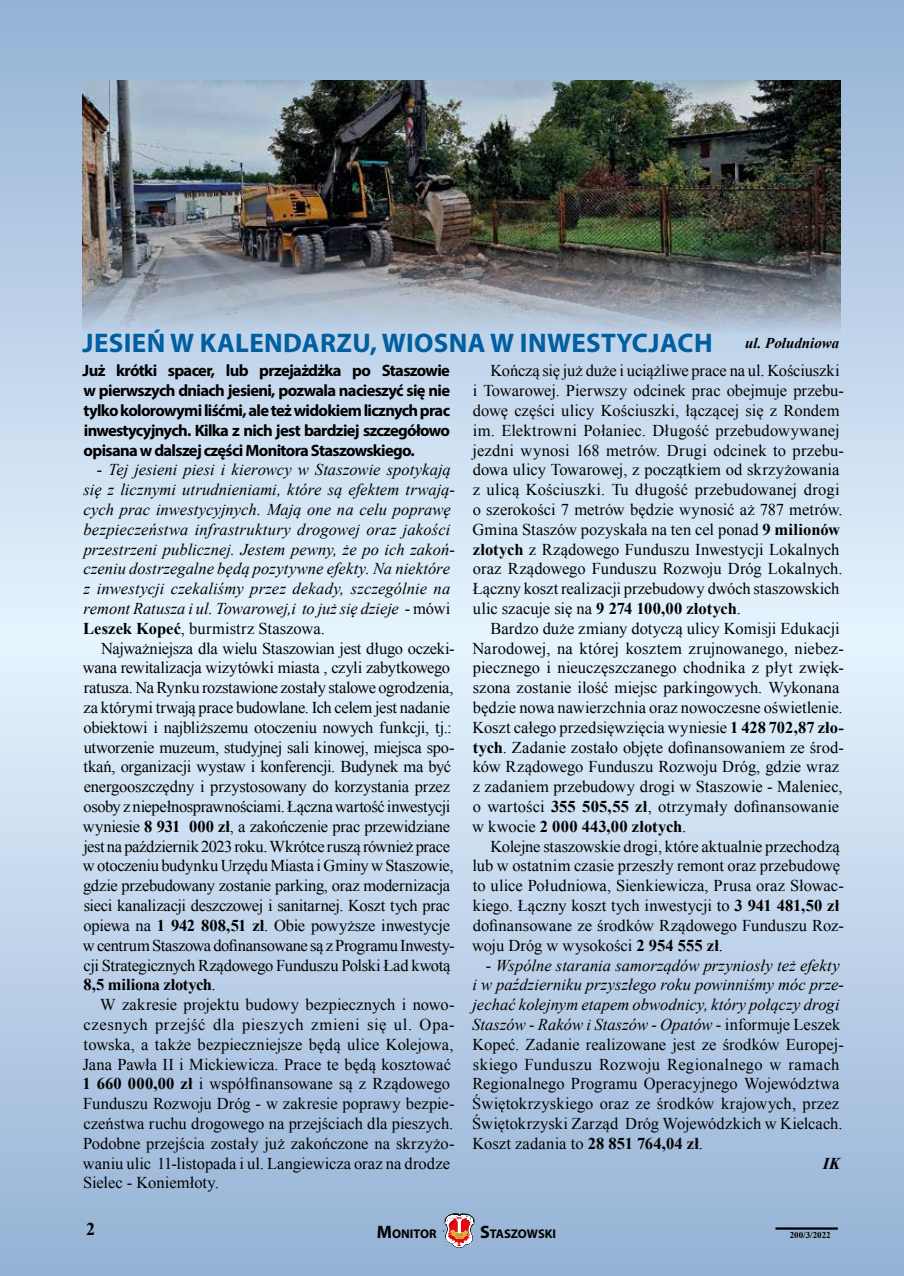
<style>
.page{position:relative;width:904px;height:1276px;background:#fff}
.page>*{position:absolute;margin:0;border:0;box-sizing:border-box;transform-origin:0 0}
.t1{font:700 27px "Myriad Pro";letter-spacing:.015em;color:#005ea1}
.t2{font:700 18px "Times New Roman";color:#000}
.t3{font:16.5px/19.8px "Times New Roman";letter-spacing:-.005em;color:#000}
.t4{font:italic 16.5px/19.8px "Times New Roman";letter-spacing:.005em;color:#000}
.t5{font:700 16.5px/19.8px "Myriad Pro";letter-spacing:-.04em;color:#000;text-align:justify}
.t6{font:16.5px "Times New Roman";letter-spacing:.02em;color:#000}
.t7{font:italic 700 16.5px "Times New Roman";color:#000}
.t8{font:italic 700 15px "Times New Roman";color:#000}
.t9{font:700 12.6px "Myriad Pro";color:#000}
.t10{font:700 9px "Times New Roman";color:#000}
.s1{font-style:normal}
.s2{font-weight:700;font-style:normal}
.s3{font-weight:700}
.s4{font-size:18px}
</style>
<div class="page">
<div style="left:0;top:638px;width:904px;height:638px;background:linear-gradient(to bottom,#e6f4fe,#94b1d5)"></div>
<div style="left:0;top:0;width:904px;height:638px;background:linear-gradient(to bottom,#92aed1,#e6f4fe)"></div>
<img style="left:83px;top:81px;width:757px;height:302px">
<hr style="left:775px;top:1227px;width:62px;height:1px;background:#000">
<hr style="left:775px;top:1228px;width:62px;height:1px;background:#000">
<svg style="left:445px;top:1213px;width:29px;height:34px"></svg>
<h1 class="t1" style="left:83px;top:325px;width:631px">JESIEŃ W KALENDARZU, WIOSNA W INWESTYCJACH</h1>
<p class="t5" style="left:83px;top:360px;width:369px">Już krótki spacer, lub przejażdżka po Staszowie w pierwszych dniach jesieni, pozwala nacieszyć się nie tylko kolorowymi liśćmi, ale też widokiem licznych prac inwestycyjnych. Kilka z nich jest bardziej szczegółowo opisana w dalszej części Monitora Staszowskiego.</p>
<p class="t4" style="left:83px;top:459px;width:373px;text-indent:14px">- Tej jesieni piesi i kierowcy w Staszowie spotykają się z licznymi utrudnieniami, które są efektem trwają&shy;cych prac inwestycyjnych. Mają one na celu poprawę bezpieczeństwa infrastruktury drogowej oraz jakości przestrzeni publicznej. Jestem pewny, że po ich zakoń&shy;czeniu dostrzegalne będą pozytywne efekty. Na niektóre z inwestycji czekaliśmy przez dekady, szczególnie na remont Ratusza i ul. Towarowej,i to już się dzieje <span class="s1">- mówi </span><span class="s2">Leszek Kopeć</span><span class="s1">, burmistrz Staszowa.</span></p>
<p class="t3" style="left:83px;top:638px;width:373px;text-indent:18px">Najważniejsza dla wielu Staszowian jest długo oczeki&shy;wana rewitalizacja wizytówki miasta , czyli zabytkowego ratusza. Na Rynku rozstawione zostały stalowe ogrodzenia, za którymi trwają prace budowlane. Ich celem jest nadanie obiektowi i najbliższemu otoczeniu nowych funkcji, tj.: utworzenie muzeum, studyjnej sali kinowej, miejsca spo&shy;tkań, organizacji wystaw i konferencji. Budynek ma być energooszczędny i przystosowany do korzystania przez osoby z niepełnosprawnościami. Łączna wartość inwestycji wyniesie <span class="s3">8 931 000 zł</span>, a zakończenie prac przewidziane jest na październik 2023 roku. Wkrótce ruszą również prace w otoczeniu budynku Urzędu Miasta i Gminy w Staszowie, gdzie przebudowany zostanie parking, oraz modernizacja sieci kanalizacji deszczowej i sanitarnej. Koszt tych prac opiewa na <span class="s3">1 942 808,51 zł</span>. Obie powyższe inwestycje w centrum Staszowa dofinansowane są z Programu Inwesty&shy;cji Strategicznych Rządowego Funduszu Polski Ład kwotą <span class="s3">8,5 miliona złotych</span>.</p>
<p class="t3" style="left:82px;top:994px;width:374px;text-indent:18px">W zakresie projektu budowy bezpiecznych i nowo&shy;czesnych przejść dla pieszych zmieni się ul. Opa&shy;towska, a także bezpieczniejsze będą ulice Kolejowa, Jana Pawła II i Mickiewicza. Prace te będą kosztować <span class="s3">1 660 000,00 zł</span> i współfinansowane są z Rządowego Funduszu Rozwoju Dróg - w zakresie poprawy bezpie&shy;czeństwa ruchu drogowego na przejściach dla pieszych.<br>Podobne przejścia zostały już zakończone na skrzyżo&shy;waniu ulic 11-listopada i ul. Langiewicza oraz na drodze Sielec - Koniemłoty.</p>
<p class="t8" style="left:745px;top:332px;width:96px">ul. Południowa</p>
<p class="t3" style="left:472px;top:361px;width:373px;text-indent:18px">Kończą się już duże i uciążliwe prace na ul. Kościuszki i Towarowej. Pierwszy odcinek prac obejmuje przebu&shy;dowę części ulicy Kościuszki, łączącej się z Rondem im. Elektrowni Połaniec. Długość przebudowywanej jezdni wynosi 168 metrów. Drugi odcinek to przebu&shy;dowa ulicy Towarowej, z początkiem od skrzyżowania z ulicą Kościuszki. Tu długość przebudowanej drogi o szerokości 7 metrów będzie wynosić aż 787 metrów.<br>Gmina Staszów pozyskała na ten cel ponad <span class="s3">9 milionów złotych</span> z Rządowego Funduszu Inwestycji Lokalnych oraz Rządowego Funduszu Rozwoju Dróg Lokalnych.<br>Łączny koszt realizacji przebudowy dwóch staszowskich ulic szacuje się na <span class="s3">9 274 100,00 złotych</span>.</p>
<p class="t3" style="left:472px;top:618px;width:373px;text-indent:18px">Bardzo duże zmiany dotyczą ulicy Komisji Edukacji Narodowej, na której kosztem zrujnowanego, niebez&shy;piecznego i nieuczęszczanego chodnika z płyt zwięk&shy;szona zostanie ilość miejsc parkingowych. Wykonana będzie nowa nawierzchnia oraz nowoczesne oświetlenie.<br>Koszt całego przedsięwzięcia wyniesie <span class="s3">1 428 702,87 zło&shy;tych</span>. Zadanie zostało objęte dofinansowaniem ze środ&shy;ków Rządowego Funduszu Rozwoju Dróg, gdzie wraz z zadaniem przebudowy drogi w Staszowie - Maleniec, o wartości <span class="s3">355 505,55 zł</span>, otrzymały dofinansowanie w kwocie <span class="s3">2 000 443,00 złotych</span>.</p>
<p class="t3" style="left:472px;top:836px;width:373px;text-indent:18px">Kolejne staszowskie drogi, które aktualnie przechodzą lub w ostatnim czasie przeszły remont oraz przebudowę to ulice Południowa, Sienkiewicza, Prusa oraz Słowac&shy;kiego. Łączny koszt tych inwestycji to <span class="s3">3 941 481,50 zł </span>dofinansowane ze środków Rządowego Funduszu Roz&shy;woju Dróg w wysokości <span class="s3">2 954 555 zł</span>.</p>
<p class="t4" style="left:486px;top:954px;width:355px">- Wspólne starania samorządów przyniosły też efekty</p>
<p class="t4" style="left:472px;top:974px;width:373px">i w październiku przyszłego roku powinniśmy móc prze-</p>
<p class="t4" style="left:472px;top:994px;width:368px">jechać kolejnym etapem obwodnicy, który połączy drogi</p>
<p class="t4" style="left:472px;top:1014px;width:370px">Staszów - Raków i Staszów - Opatów <span class="s1">- informuje Leszek</span></p>
<p class="t3" style="left:472px;top:1034px;width:373px">Kopeć. Zadanie realizowane jest ze środków Europej-</p>
<p class="t6" style="left:473px;top:1053px;width:368px">skiego Funduszu Rozwoju Regionalnego w ramach</p>
<p class="t3" style="left:472px;top:1073px;width:368px">Regionalnego Programu Operacyjnego Województwa</p>
<p class="t3" style="left:472px;top:1093px;width:368px">Świętokrzyskiego oraz ze środków krajowych, przez</p>
<p class="t3" style="left:472px;top:1113px;width:372px">Świętokrzyski Zarząd Dróg Wojewódzkich w Kielcach.</p>
<p class="t3" style="left:472px;top:1133px;width:232px">Koszt zadania to <span class="s3">28 851 764,04 zł</span>.</p>
<p class="t7" style="left:822px;top:1151px;width:19px">IK</p>
<p class="t2" style="left:86px;top:1216px;width:10px">2</p>
<p class="t9" style="left:377px;top:1225px;width:61px"><span class="s4">M</span>ONITOR</p>
<p class="t9" style="left:480px;top:1225px;width:77px"><span class="s4">S</span>TASZOWSKI</p>
<p class="t10" style="left:789px;top:1229px;width:43px">200/3/2022</p>
</div>
